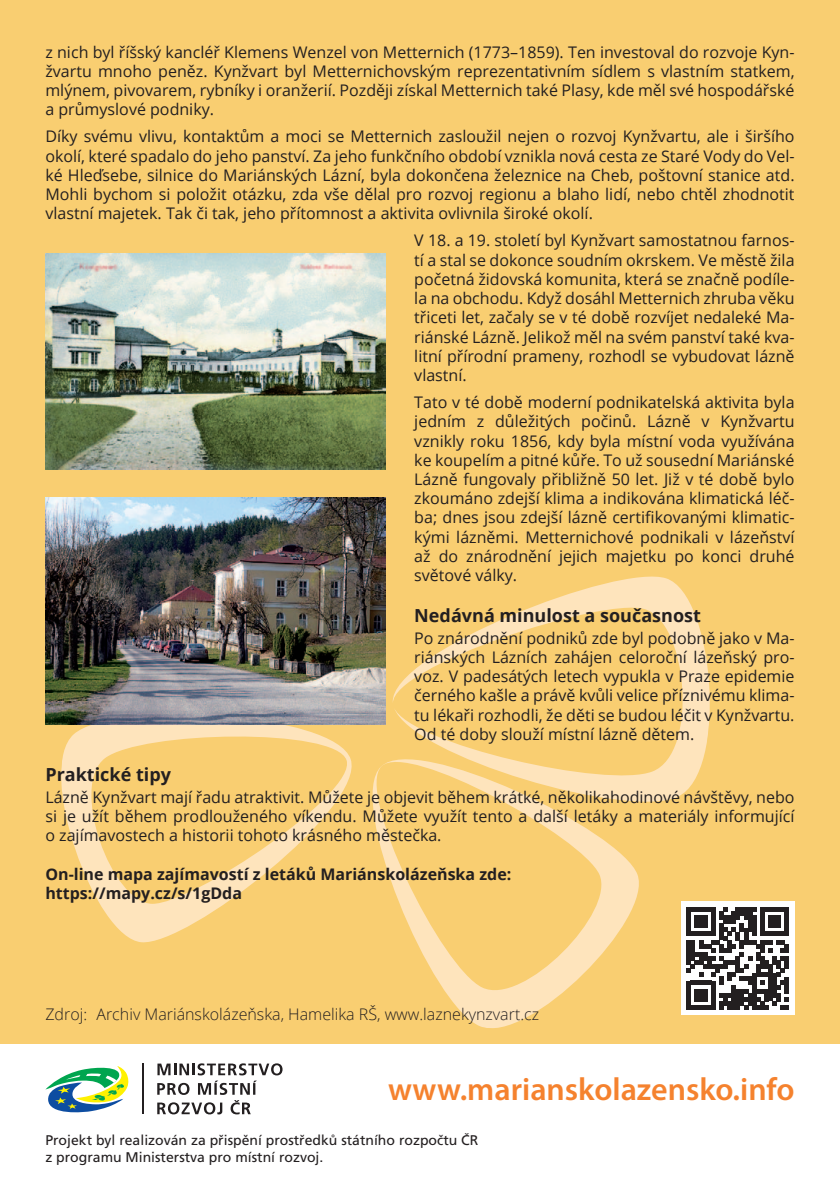
<style>
.page{position:relative;width:840px;height:1191px;background:#fff}
.page>*{position:absolute;margin:0;border:0;box-sizing:border-box;transform-origin:0 0}
.t1{font:600 32px "Myriad Pro";color:#f5822e}
.t2{font:700 18px "Open Sans";color:#231f20}
.t3{font:16px/19.2px "Open Sans";color:#231f20;text-align:justify}
.t4{font:700 16px/19.2px "Open Sans";color:#231f20}
.t5{font:300 16px "Open Sans";color:#231f20}
.t6{font:14px/16.8px "Frutiger CE";color:#231f20}
</style>
<div class="page">
<div style="left:0;top:0;width:839px;height:1043px;background:#f9ce71"></div>
<svg style="left:392px;top:576px;width:318px;height:226px"></svg>
<svg style="left:345px;top:732px;width:308px;height:312px"></svg>
<svg style="left:45px;top:724px;width:321px;height:222px"></svg>
<hr style="left:142px;top:1063px;width:1px;height:51px;background:#231f20">
<svg style="left:157px;top:1063px;width:125px;height:51px"></svg>
<svg style="left:45px;top:1066px;width:84px;height:47px"></svg>
<img style="left:45px;top:497px;width:341px;height:227px">
<img style="left:45px;top:254px;width:341px;height:215px">
<div style="left:680px;top:901px;width:114px;height:114px;background:#fff"></div>
<svg style="left:686px;top:907px;width:102px;height:102px"></svg>
<p class="t3" style="left:45px;top:42px;width:750px">z nich byl říšský kancléř Klemens Wenzel von Metternich (1773–1859). Ten investoval do rozvoje Kyn&shy;žvartu mnoho peněz. Kynžvart byl Metternichovským reprezentativním sídlem s vlastním statkem, mlýnem, pivovarem, rybníky i oranžerií. Později získal Metternich také Plasy, kde měl své hospodářské a průmyslové podniky.</p>
<p class="t3" style="left:45px;top:127px;width:750px">Díky svému vlivu, kontaktům a moci se Metternich zasloužil nejen o rozvoj Kynžvartu, ale i širšího okolí, které spadalo do jeho panství. Za jeho funkčního období vznikla nová cesta ze Staré Vody do Vel&shy;ké Hleďsebe, silnice do Mariánských Lázní, byla dokončena železnice na Cheb, poštovní stanice atd.<br>Mohli bychom si položit otázku, zda vše dělal pro rozvoj regionu a blaho lidí, nebo chtěl zhodnotit vlastní majetek. Tak či tak, jeho přítomnost a aktivita ovlivnila široké okolí.</p>
<p class="t3" style="left:414px;top:231px;width:381px">V 18. a 19. století byl Kynžvart samostatnou farnos&shy;tí a stal se dokonce soudním okrskem. Ve městě žila početná židovská komunita, která se značně podíle&shy;la na obchodu. Když dosáhl Metternich zhruba věku třiceti let, začaly se v té době rozvíjet nedaleké Ma&shy;riánské Lázně. Jelikož měl na svém panství také kva&shy;litní přírodní prameny, rozhodl se vybudovat lázně vlastní.</p>
<p class="t3" style="left:414px;top:392px;width:381px">Tato v té době moderní podnikatelská aktivita byla jedním z důležitých počinů. Lázně v Kynžvartu vznikly roku 1856, kdy byla místní voda využívána ke koupelím a pitné kůře. To už sousední Mariánské Lázně fungovaly přibližně 50 let. Již v té době bylo zkoumáno zdejší klima a indikována klimatická léč&shy;ba; dnes jsou zdejší lázně certifikovanými klimatic&shy;kými lázněmi. Metternichové podnikali v lázeňství až do znárodnění jejich majetku po konci druhé světové války.</p>
<p class="t2" style="left:414px;top:602px;width:288px">Nedávná minulost a současnost</p>
<p class="t3" style="left:414px;top:628px;width:381px">Po znárodnění podniků zde byl podobně jako v Ma&shy;riánských Lázních zahájen celoroční lázeňský pro&shy;voz. V padesátých letech vypukla v Praze epidemie černého kašle a právě kvůli velice příznivému klima&shy;tu lékaři rozhodli, že děti se budou léčit v Kynžvartu.<br>Od té doby slouží místní lázně dětem.</p>
<p class="t2" style="left:45px;top:761px;width:127px">Praktické tipy</p>
<p class="t3" style="left:45px;top:787px;width:750px">Lázně Kynžvart mají řadu atraktivit. Můžete je objevit během krátké, několikahodinové návštěvy, nebo si je užít během prodlouženého víkendu. Můžete využít tento a další letáky a materiály informující o zajímavostech a historii tohoto krásného městečka.</p>
<p class="t4" style="left:45px;top:863px;width:467px">On-line mapa zajímavostí z letáků Mariánskolázeňska zde: https://mapy.cz/s/1gDda</p>
<p class="t5" style="left:45px;top:1003px;width:495px">Zdroj: Archiv Mariánskolázeňska, Hamelika RŠ, www.laznekynzvart.cz</p>
<h1 class="t1" style="left:388px;top:1068px;width:407px">www.marianskolazensko.info</h1>
<p class="t6" style="left:45px;top:1131px;width:434px">Projekt byl realizován za přispění prostředků státního rozpočtu ČR z programu Ministerstva pro místní rozvoj.</p>
</div>
